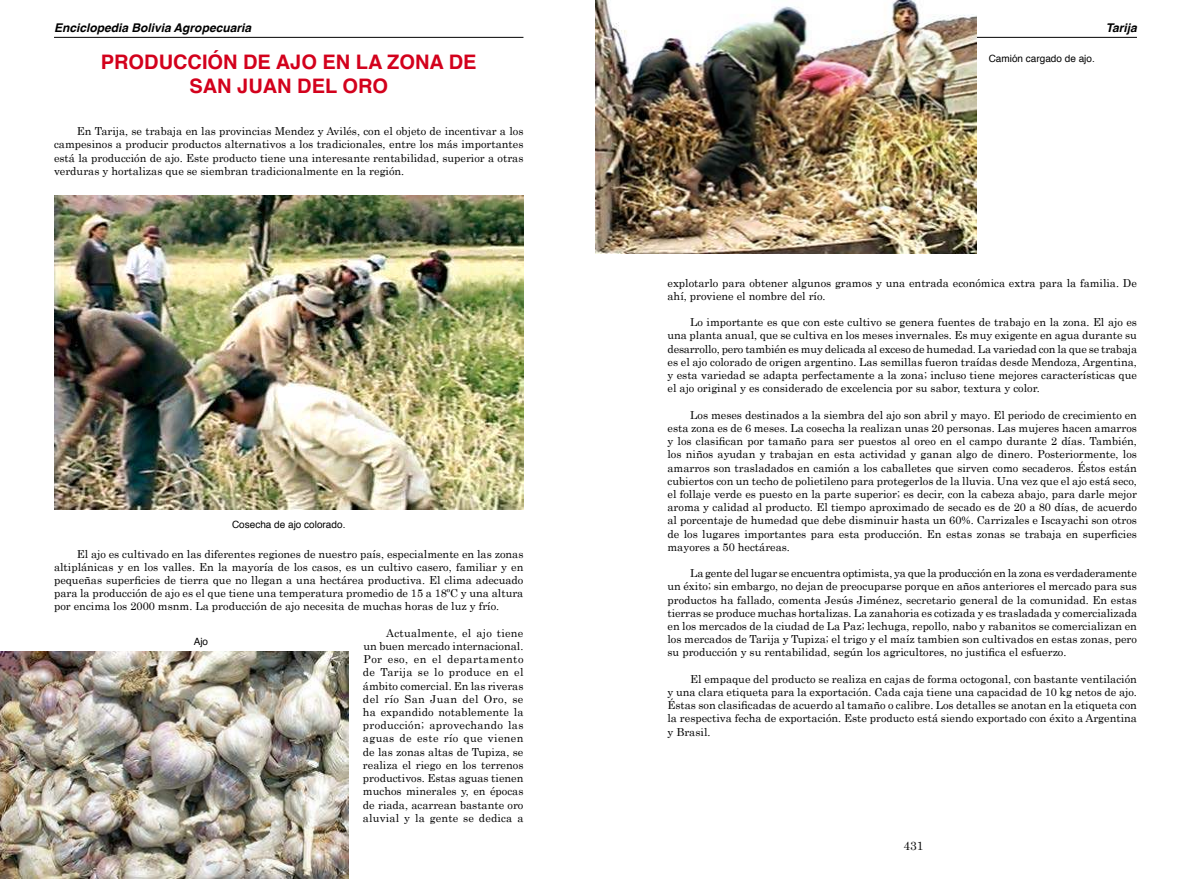
<style>
.page{position:relative;width:1191px;height:879px;background:#fff}
.page>*{position:absolute;margin:0;border:0;box-sizing:border-box;transform-origin:0 0}
.t1{font:700 20px/24px "Helvetica";color:#d3011c;text-align:center}
.t2{font:italic 700 12px "Helvetica";color:#000}
.t3{font:12px "Century";color:#000}
.t4{font:11px/13.2px "Century";color:#000;text-align:justify}
.t5{font:10px "Helvetica";color:#000}
</style>
<div class="page">
<hr style="left:54px;top:37px;width:469px;height:1px;background:#000">
<hr style="left:667px;top:37px;width:470px;height:1px;background:#000">
<img style="left:54px;top:196px;width:469px;height:314px">
<img style="left:595px;top:0;width:381px;height:253px">
<img style="left:0;top:651px;width:348px;height:228px">
<p class="t2" style="left:54px;top:23px;width:198px">Enciclopedia Bolivia Agropecuaria</p>
<p class="t2" style="left:1105px;top:23px;width:33px">Tarija</p>
<h1 class="t1" style="left:101px;top:50px;width:377px">PRODUCCIÓN DE AJO EN LA ZONA DE<br>SAN JUAN DEL ORO</h1>
<p class="t4" style="left:54px;top:125px;width:471px;text-indent:23px">En Tarija, se trabaja en las provincias Mendez y Avilés, con el objeto de incentivar a los campesinos a producir productos alternativos a los tradicionales, entre los más importantes está la producción de ajo. Este producto tiene una interesante rentabilidad, superior a otras verduras y hortalizas que se siembran tradicionalmente en la región.</p>
<p class="t5" style="left:232px;top:519px;width:115px">Cosecha de ajo colorado.</p>
<p class="t4" style="left:54px;top:548px;width:471px;text-indent:23px">El ajo es cultivado en las diferentes regiones de nuestro país, especialmente en las zonas altiplánicas y en los valles. En la mayoría de los casos, es un cultivo casero, familiar y en pequeñas superficies de tierra que no llegan a una hectárea productiva. El clima adecuado para la producción de ajo es el que tiene una temperatura promedio de 15 a 18ºC y una altura por encima los 2000 msnm. La producción de ajo necesita de muchas horas de luz y frío.</p>
<p class="t4" style="left:363px;top:627px;width:162px;text-indent:23px">Actualmente, el ajo tiene un buen mercado internacional.<br>Por eso, en el departamento de Tarija se lo produce en el ámbito comercial. En las riveras del río San Juan del Oro, se ha expandido notablemente la producción; aprovechando las aguas de este río que vienen de las zonas altas de Tupiza, se realiza el riego en los terrenos productivos. Estas aguas tienen muchos minerales y, en épocas de riada, acarrean bastante oro aluvial y la gente se dedica a</p>
<p class="t5" style="left:194px;top:636px;width:16px">Ajo</p>
<p class="t5" style="left:988px;top:52px;width:108px">Camión cargado de ajo.</p>
<p class="t4" style="left:667px;top:277px;width:471px">explotarlo para obtener algunos gramos y una entrada económica extra para la familia. De ahí, proviene el nombre del río.</p>
<p class="t4" style="left:667px;top:317px;width:471px;text-indent:23px">Lo importante es que con este cultivo se genera fuentes de trabajo en la zona. El ajo es una planta anual, que se cultiva en los meses invernales. Es muy exigente en agua durante su desarrollo, pero también es muy delicada al exceso de humedad. La variedad con la que se trabaja es el ajo colorado de origen argentino. Las semillas fueron traídas desde Mendoza, Argentina, y esta variedad se adapta perfectamente a la zona; incluso tiene mejores características que el ajo original y es considerado de excelencia por su sabor, textura y color.</p>
<p class="t4" style="left:667px;top:409px;width:471px;text-indent:23px">Los meses destinados a la siembra del ajo son abril y mayo. El periodo de crecimiento en esta zona es de 6 meses. La cosecha la realizan unas 20 personas. Las mujeres hacen amarros y los clasifican por tamaño para ser puestos al oreo en el campo durante 2 días. También, los niños ayudan y trabajan en esta actividad y ganan algo de dinero. Posteriormente, los amarros son trasladados en camión a los caballetes que sirven como secaderos. Éstos están cubiertos con un techo de polietileno para protegerlos de la lluvia. Una vez que el ajo está seco, el follaje verde es puesto en la parte superior; es decir, con la cabeza abajo, para darle mejor aroma y calidad al producto. El tiempo aproximado de secado es de 20 a 80 días, de acuerdo al porcentaje de humedad que debe disminuir hasta un 60%. Carrizales e Iscayachi son otros de los lugares importantes para esta producción. En estas zonas se trabaja en superficies mayores a 50 hectáreas.</p>
<p class="t4" style="left:667px;top:567px;width:471px;text-indent:23px">La gente del lugar se encuentra optimista, ya que la producción en la zona es verdaderamente un éxito; sin embargo, no dejan de preocuparse porque en años anteriores el mercado para sus productos ha fallado, comenta Jesús Jiménez, secretario general de la comunidad. En estas tierras se produce muchas hortalizas. La zanahoria es cotizada y es trasladada y comercializada en los mercados de la ciudad de La Paz; lechuga, repollo, nabo y rabanitos se comercializan en los mercados de Tarija y Tupiza; el trigo y el maíz tambien son cultivados en estas zonas, pero su producción y su rentabilidad, según los agricultores, no justifica el esfuerzo.</p>
<p class="t4" style="left:667px;top:673px;width:471px;text-indent:23px">El empaque del producto se realiza en cajas de forma octogonal, con bastante ventilación y una clara etiqueta para la exportación. Cada caja tiene una capacidad de 10 kg netos de ajo.<br>Éstas son clasificadas de acuerdo al tamaño o calibre. Los detalles se anotan en la etiqueta con la respectiva fecha de exportación. Este producto está siendo exportado con éxito a Argentina y Brasil.</p>
<p class="t3" style="left:903px;top:841px;width:22px">431</p>
</div>
